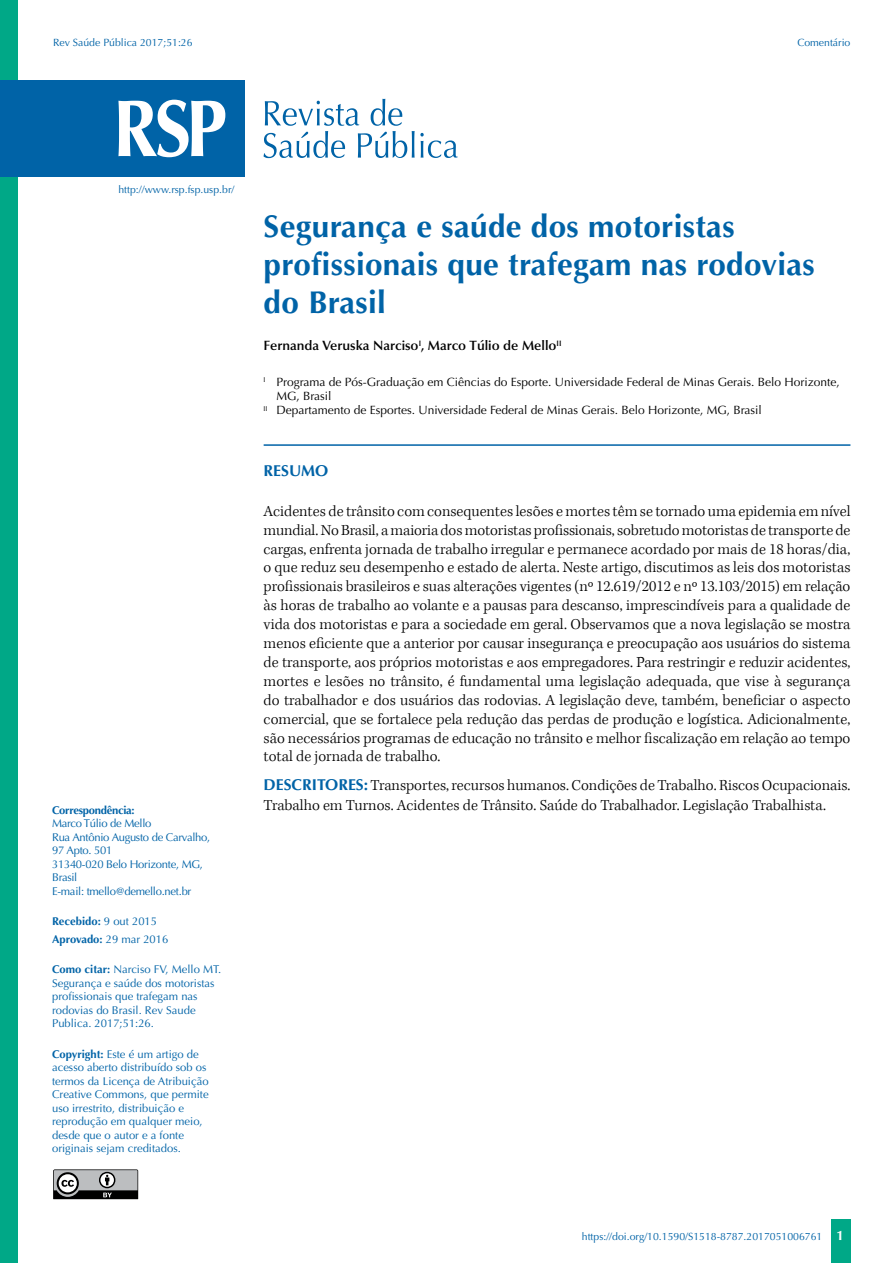
<style>
.page{position:relative;width:893px;height:1263px;background:#fff}
.page>*{position:absolute;margin:0;border:0;box-sizing:border-box;transform-origin:0 0}
.t1{font:700 31.5px/37.8px "Optima";letter-spacing:.01em;color:#0063a7}
.t2{font:300 15.75px/18.9px "Kepler Std";color:#000;text-align:justify}
.t3{font:700 15.75px "Optima";color:#0063a7}
.t4{font:600 13.5px "Optima";color:#000}
.t5{font:12px "Optima";color:#000}
.t6{font:11.25px/13.5px "Optima";color:#0063a7}
.t7{font:11.25px/13.5px "Optima";letter-spacing:-.025em;color:#0063a7}
.t8{font:700 11.25px/17.7px "Optima";color:#0063a7}
.t9{font:700 11.25px "Optima";letter-spacing:-.025em;color:#0063a7}
.t10{font:10.5px "Optima";color:#0063a7}
.s1{font-weight:400}
.s2{font-weight:700}
.s3{font-family:"Optima";font-weight:700;color:#0063a7}
.s4{font-weight:700;font-size:13.5px;color:#fff}
</style>
<div class="page">
<div style="left:831px;top:1220px;width:20px;height:43px;background:#00a887"></div>
<svg style="left:53px;top:1169px;width:85px;height:30px;background:#7e7f80"></svg>
<div style="left:0;top:0;width:18px;height:1263px;background:#00a887"></div>
<hr style="left:264px;top:444px;width:586px;height:2px;background:#0063a7">
<svg style="left:263px;top:99px;width:195px;height:59px"></svg>
<div style="left:0;top:80px;width:244px;height:96px;background:#0063a7"></div>
<svg style="left:118px;top:100px;width:107px;height:57px"></svg>
<p class="t10" style="left:53px;top:36px;width:141px">Rev Saúde Pública 2017;51:26</p>
<p class="t10" style="left:797px;top:36px;width:55px">Comentário</p>
<p class="t10" style="left:118px;top:183px;width:117px">http://www.rsp.fsp.usp.br/</p>
<p class="t9" style="left:52px;top:803px;width:84px">Correspondência:</p>
<p class="t7" style="left:52px;top:817px;width:160px">Marco Túlio de Mello<br>Rua Antônio Augusto de Carvalho,<br>97 Apto. 501<br>31340-020 Belo Horizonte, MG,<br>Brasil<br>E-mail: tmello@demello.net.br</p>
<p class="t8" style="left:52px;top:913px;width:118px">Recebido: <span class="s1">9 out 2015<br></span>Aprovado: <span class="s1">29 mar 2016</span></p>
<p class="t6" style="left:52px;top:963px;width:171px"><span class="s2">Como citar:</span> Narciso FV, Mello MT.<br>Segurança e saúde dos motoristas profissionais que trafegam nas rodovias do Brasil. Rev Saude<br>Publica. 2017;51:26.</p>
<p class="t6" style="left:52px;top:1047px;width:158px"><span class="s2">Copyright:</span> Este é um artigo de acesso aberto distribuído sob os termos da Licença de Atribuição<br>Creative Commons, que permite uso irrestrito, distribuição e reprodução em qualquer meio, desde que o autor e a fonte originais sejam creditados.</p>
<h1 class="t1" style="left:264px;top:208px;width:553px">Segurança e saúde dos motoristas profissionais que trafegam nas rodovias do Brasil</h1>
<p class="t4" style="left:264px;top:338px;width:299px">Fernanda Veruska Narciso<sup>I</sup>, Marco Túlio de Mello<sup>II</sup></p>
<p class="t5" style="left:264px;top:375px;width:578px"><sup>I</sup> Programa de Pós-Graduação em Ciências do Esporte. Universidade Federal de Minas Gerais. Belo Horizonte,</p>
<p class="t5" style="left:276px;top:389px;width:57px">MG, Brasil</p>
<p class="t5" style="left:264px;top:403px;width:500px"><sup>II</sup> Departamento de Esportes. Universidade Federal de Minas Gerais. Belo Horizonte, MG, Brasil</p>
<p class="t3" style="left:264px;top:461px;width:66px">RESUMO</p>
<p class="t2" style="left:264px;top:502px;width:588px">Acidentes de trânsito com consequentes lesões e mortes têm se tornado uma epidemia em nível mundial. No Brasil, a maioria dos motoristas profissionais, sobretudo motoristas de transporte de cargas, enfrenta jornada de trabalho irregular e permanece acordado por mais de 18 horas/dia, o que reduz seu desempenho e estado de alerta. Neste artigo, discutimos as leis dos motoristas profissionais brasileiros e suas alterações vigentes (nº 12.619/2012 e nº 13.103/2015) em relação às horas de trabalho ao volante e a pausas para descanso, imprescindíveis para a qualidade de vida dos motoristas e para a sociedade em geral. Observamos que a nova legislação se mostra menos eficiente que a anterior por causar insegurança e preocupação aos usuários do sistema de transporte, aos próprios motoristas e aos empregadores. Para restringir e reduzir acidentes, mortes e lesões no trânsito, é fundamental uma legislação adequada, que vise à segurança do trabalhador e dos usuários das rodovias. A legislação deve, também, beneficiar o aspecto comercial, que se fortalece pela redução das perdas de produção e logística. Adicionalmente, são necessários programas de educação no trânsito e melhor fiscalização em relação ao tempo total de jornada de trabalho.</p>
<p class="t2" style="left:264px;top:776px;width:588px;line-height:19.8px"><span class="s3">DESCRITORES:</span> Transportes, recursos humanos. Condições de Trabalho. Riscos Ocupacionais.<br>Trabalho em Turnos. Acidentes de Trânsito. Saúde do Trabalhador. Legislação Trabalhista.</p>
<p class="t10" style="left:582px;top:1230px;width:264px">https://doi.org/10.1590/S1518-8787.2017051006761 <span class="s4">1</span></p>
</div>
